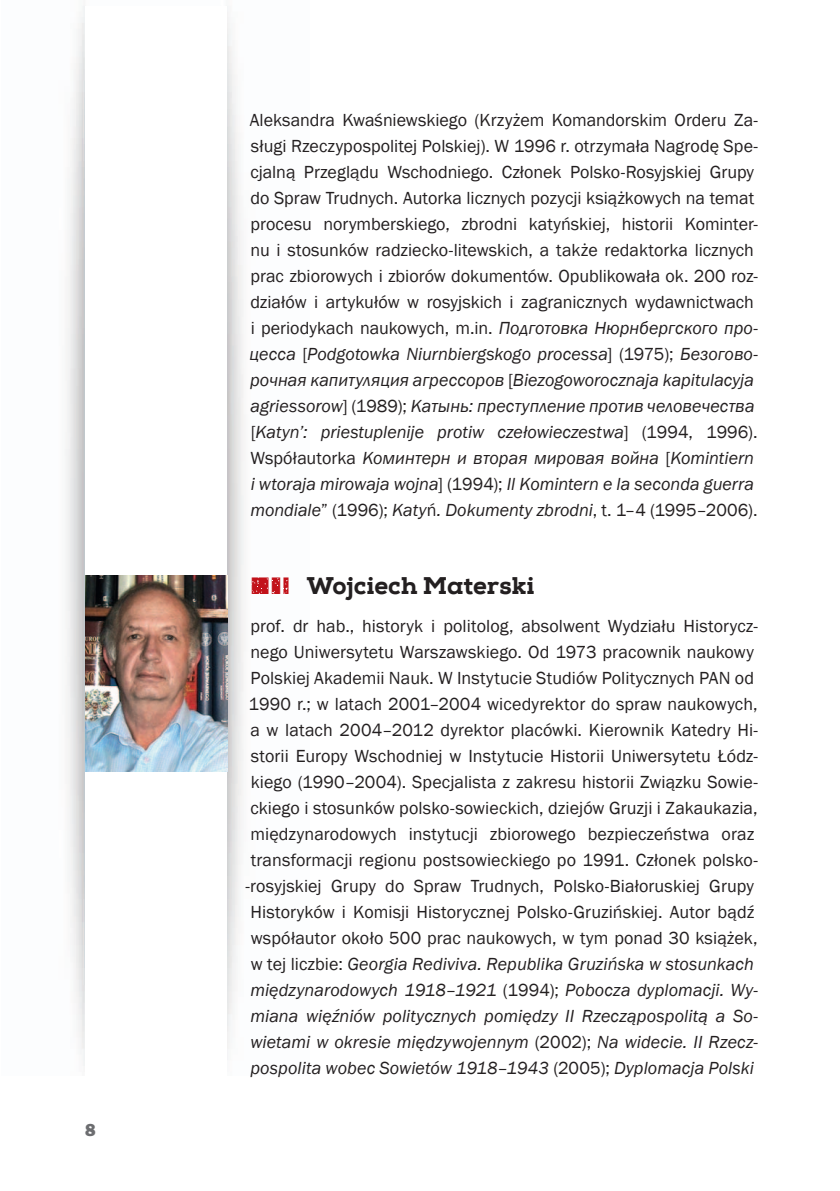
<style>
.page{position:relative;width:840px;height:1191px;background:#fff}
.page>*{position:absolute;margin:0;border:0;box-sizing:border-box;transform-origin:0 0}
.t1{font:800 24px "Nexa Slab";color:#231f20}
.t2{font:18px/26px "Franklin Gothic";letter-spacing:.005em;color:#231f20}
.t3{font:18px "Franklin Got Itc TCE Heav";color:#6c6d70}
.s1{font-style:italic}
.s2{color:#c2121a}
</style>
<div class="page">
<img style="left:65px;top:6px;width:179px;height:1060px">
<div style="left:85px;top:6px;width:142px;height:1071px;background:#fff"></div>
<img style="left:85px;top:575px;width:142px;height:196px">
<p class="t3" style="left:85px;top:1119px;width:12px">8</p>
<p class="t2" style="left:249px;top:107px;width:510px">Aleksandra Kwaśniewskiego (Krzyżem Komandorskim Orderu Za&shy;sługi Rzeczypospolitej Polskiej). W 1996 r. otrzymała Nagrodę Spe&shy;cjalną Przeglądu Wschodniego. Członek Polsko-Rosyjskiej Grupy do Spraw Trudnych. Autorka licznych pozycji książkowych na temat procesu norymberskiego, zbrodni katyńskiej, historii Kominter&shy;nu i stosunków radziecko-litewskich, a także redaktorka licznych prac zbiorowych i zbiorów dokumentów. Opublikowała ok. 200 roz&shy;działów i artykułów w rosyjskich i zagranicznych wydawnictwach i periodykach naukowych, m.in. <span class="s1">Подготовка Нюрнбергского про&shy;цесса</span> [<span class="s1">Podgotowka Niurnbiergskogo processa</span>] (1975); <span class="s1">Безогово&shy;рочная капитуляция агрессоров</span> [<span class="s1">Biezogoworocznaja kapitulacyja agriessorow</span>] (1989); <span class="s1">Катынь: преступление против человечества </span>[<span class="s1">Katyn’: priestuplenije protiw czełowieczestwa</span>] (1994, 1996).<br>Współautorka <span class="s1">Коминтерн и вторая мировая война</span> [<span class="s1">Komintiern i wtoraja mirowaja wojna</span>] (1994); <span class="s1">Il Komintern e la seconda guerra mondiale</span>” (1996); <span class="s1">Katy</span>ń<span class="s1">. Dokumenty zbrodni</span>, t. 1–4 (1995–2006).</p>
<h1 class="t1" style="left:251px;top:571px;width:285px"><span class="s2">■❚❙</span> Wojciech Materski</h1>
<p class="t2" style="left:245px;top:613px;width:514px;text-align:center">prof. dr hab., historyk i politolog, absolwent Wydziału Historycz&shy;nego Uniwersytetu Warszawskiego. Od 1973 pracownik naukowy Polskiej Akademii Nauk. W Instytucie Studiów Politycznych PAN od 1990 r.; w latach 2001–2004 wicedyrektor do spraw naukowych, a w latach 2004–2012 dyrektor placówki. Kierownik Katedry Hi&shy;storii Europy Wschodniej w Instytucie Historii Uniwersytetu Łódz&shy;kiego (1990–2004). Specjalista z zakresu historii Związku Sowie&shy;ckiego i stosunków polsko-sowieckich, dziejów Gruzji i Zakaukazia, międzynarodowych instytucji zbiorowego bezpieczeństwa oraz transformacji regionu postsowieckiego po 1991. Członek polsko--rosyjskiej Grupy do Spraw Trudnych, Polsko-Białoruskiej Grupy Historyków i Komisji Historycznej Polsko-Gruzińskiej. Autor bądź współautor około 500 prac naukowych, w tym ponad 30 książek, w tej liczbie: <span class="s1">Georgia Rediviva. Republika Gruzińska w stosunkach międzynarodowych 1918–1921</span> (1994); <span class="s1">Pobocza dyplomacji. Wy&shy;miana więźniów politycznych pomiędzy II Rzecząpospolitą a So&shy;wietami w okresie międzywojennym</span> (2002); <span class="s1">Na widecie. II Rzecz&shy;pospolita wobec Sowietów 1918–1943</span> (2005); <span class="s1">Dyplomacja Polski</span></p>
</div>
